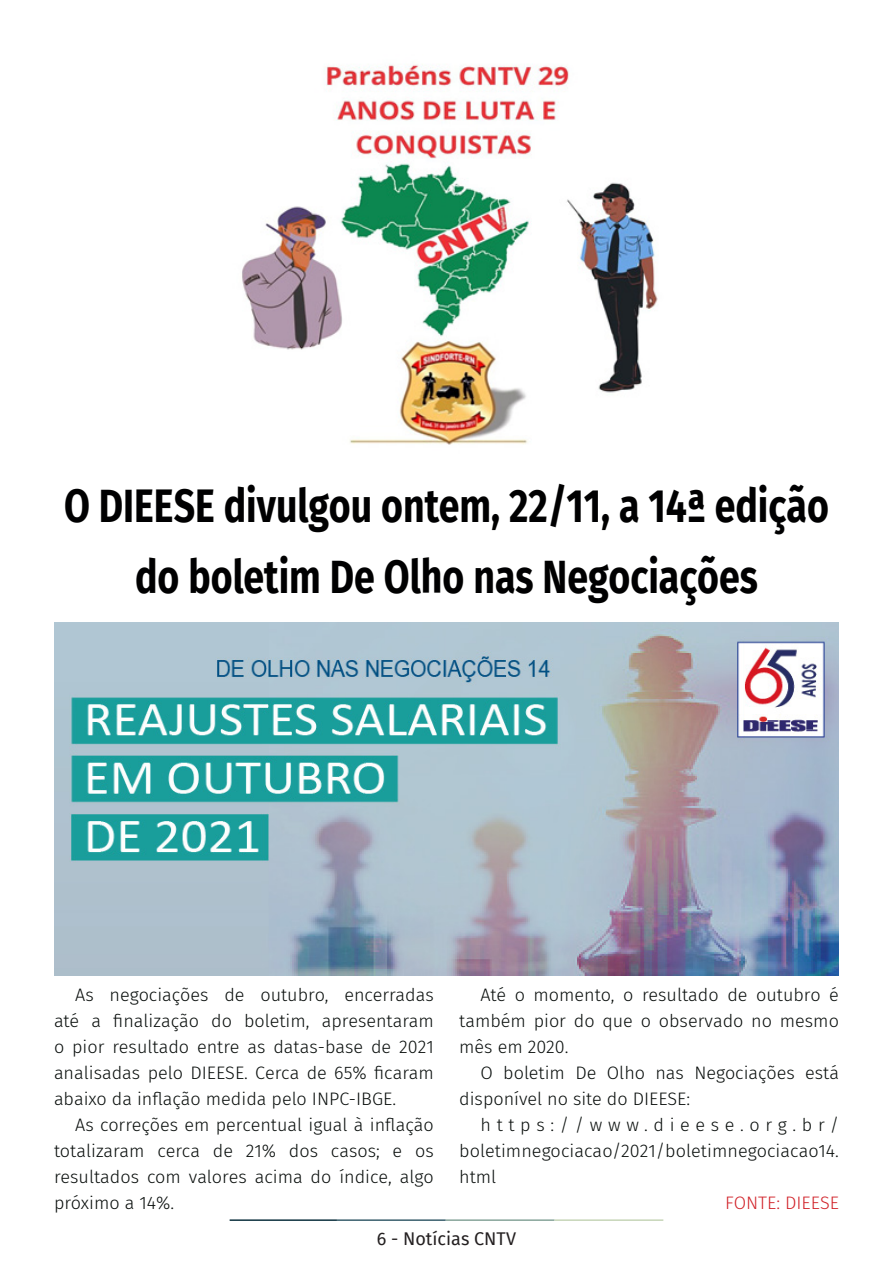
<style>
.page{position:relative;width:893px;height:1263px;background:#fff}
.page>*{position:absolute;margin:0;border:0;box-sizing:border-box;transform-origin:0 0}
.t1{font:700 46.8px/70.5px "Fira Sans";color:#000001;text-align:center;scale:.8 1}
.t2{font:300 18px/26px "Fira Sans";color:#080d0b;text-align:justify}
.t3{font:18px "Fira Sans";color:#231f20}
.t4{font:300 18px "Fira Sans";color:#d1232a}
</style>
<div class="page">
<hr style="left:230px;top:1219px;width:107px;height:2px;background:#0e323f">
<hr style="left:337px;top:1219px;width:109px;height:2px;background:#3a5f6d">
<hr style="left:446px;top:1219px;width:109px;height:2px;background:#87a59a">
<hr style="left:555px;top:1219px;width:108px;height:2px;background:#c6d5b7">
<img style="left:242px;top:64px;width:416px;height:381px">
<img style="left:54px;top:623px;width:785px;height:353px">
<p class="t1" style="left:64px;top:467px;width:958px">O DIEESE divulgou ontem, 22/11, a 14ª edição do boletim De Olho nas Negociações</p>
<p class="t2" style="left:54px;top:982px;width:381px;text-indent:21px">As negociações de outubro, encerradas até a finalização do boletim, apresentaram o pior resultado entre as datas-base de 2021 analisadas pelo DIEESE. Cerca de 65% ficaram abaixo da inflação medida pelo INPC-IBGE.</p>
<p class="t2" style="left:54px;top:1112px;width:381px;text-indent:21px">As correções em percentual igual à inflação totalizaram cerca de 21% dos casos; e os resultados com valores acima do índice, algo próximo a 14%.</p>
<p class="t2" style="left:459px;top:982px;width:381px;text-indent:21px">Até o momento, o resultado de outubro é também pior do que o observado no mesmo mês em 2020.</p>
<p class="t2" style="left:459px;top:1060px;width:381px;text-indent:21px">O boletim De Olho nas Negociações está disponível no site do DIEESE:</p>
<p class="t2" style="left:459px;top:1112px;width:381px;text-indent:21px">https://www.dieese.org.br/ boletimnegociacao/2021/boletimnegociacao14. html</p>
<p class="t4" style="left:725px;top:1190px;width:115px">FONTE: DIEESE</p>
<p class="t3" style="left:377px;top:1225px;width:141px">6 - Notícias CNTV</p>
</div>
